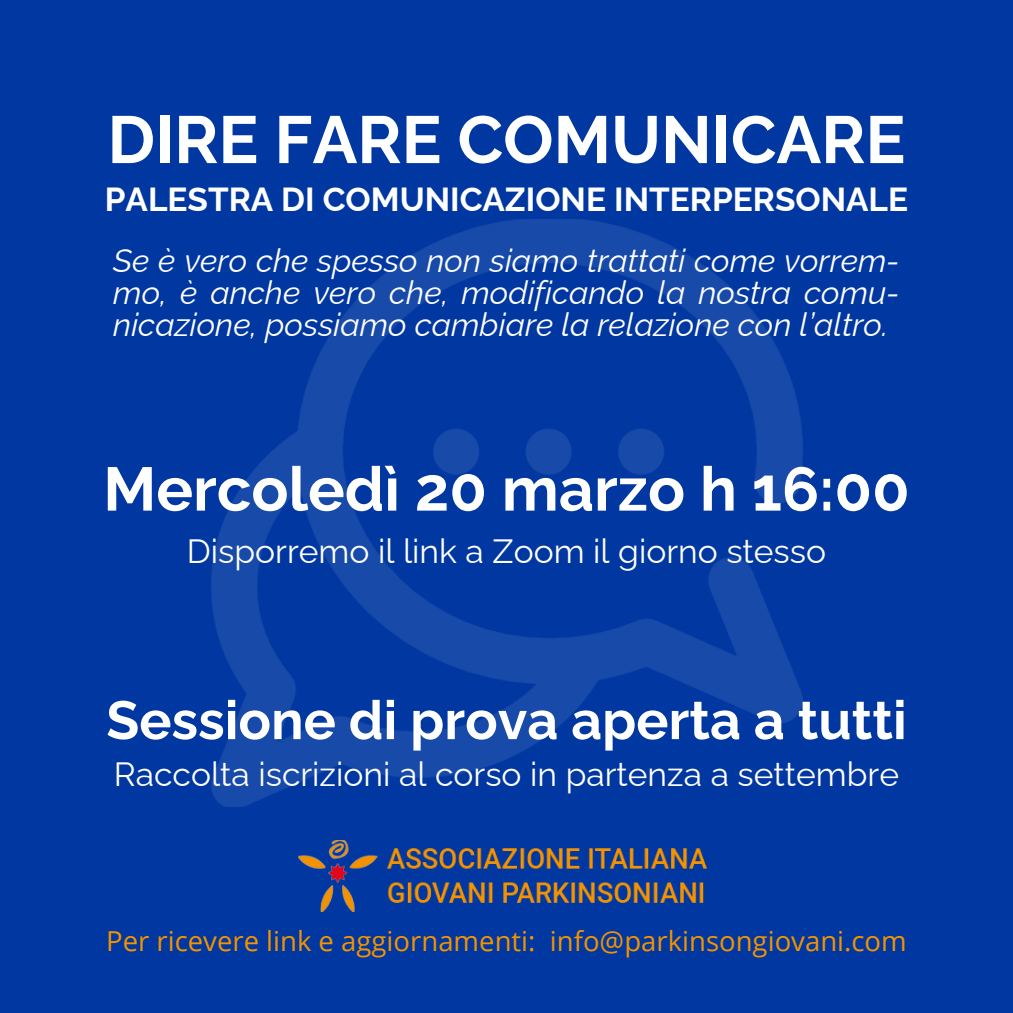
<style>
.page{position:relative;width:1013px;height:1013px;background:#fff}
.page>*{position:absolute;margin:0;border:0;box-sizing:border-box;transform-origin:0 0}
.t1{font:700 66.5px "Raleway";color:#fff}
.t2{font:700 61.38px "Raleway";color:#fff}
.t3{font:700 53.88px "Raleway";color:#fff}
.t4{font:33.62px "Raleway";color:#fff}
.t5{font:700 33.38px "Raleway";color:#fff}
.t6{font:italic 32.38px/31.9px "Raleway";color:#fff;text-align:justify}
.t7{font:27.5px "Open Sans";color:#f29301}
</style>
<div class="page">
<div style="left:0;top:0;width:1012px;height:1012px;background:#0037a0"></div>
<img style="left:299px;top:840px;width:409px;height:71px">
<img style="left:211px;top:220px;width:591px;height:587px">
<h4 class="t1" style="left:107px;top:101px;width:799px">DIRE FARE COMUNICARE</h4>
<p class="t5" style="left:105px;top:179px;width:804px">PALESTRA DI COMUNICAZIONE INTERPERSONALE</p>
<p class="t6" style="left:113px;top:245px;width:787px">Se è vero che spesso non siamo trattati come vorrem&shy;mo, è anche vero che, modificando la nostra comu&shy;nicazione, possiamo cambiare la relazione con l’altro.</p>
<h3 class="t2" style="left:103px;top:453px;width:808px">Mercoledì 20 marzo h 16:00</h3>
<h5 class="t4" style="left:187px;top:531px;width:641px">Disporremo il link a Zoom il giorno stesso</h5>
<h2 class="t3" style="left:106px;top:688px;width:802px">Sessione di prova aperta a tutti</h2>
<h5 class="t4" style="left:114px;top:754px;width:786px">Raccolta iscrizioni al corso in partenza a settembre</h5>
<h5 class="t7" style="left:106px;top:922px;width:802px">Per ricevere link e aggiornamenti: info@parkinsongiovani.com</h5>
</div>
